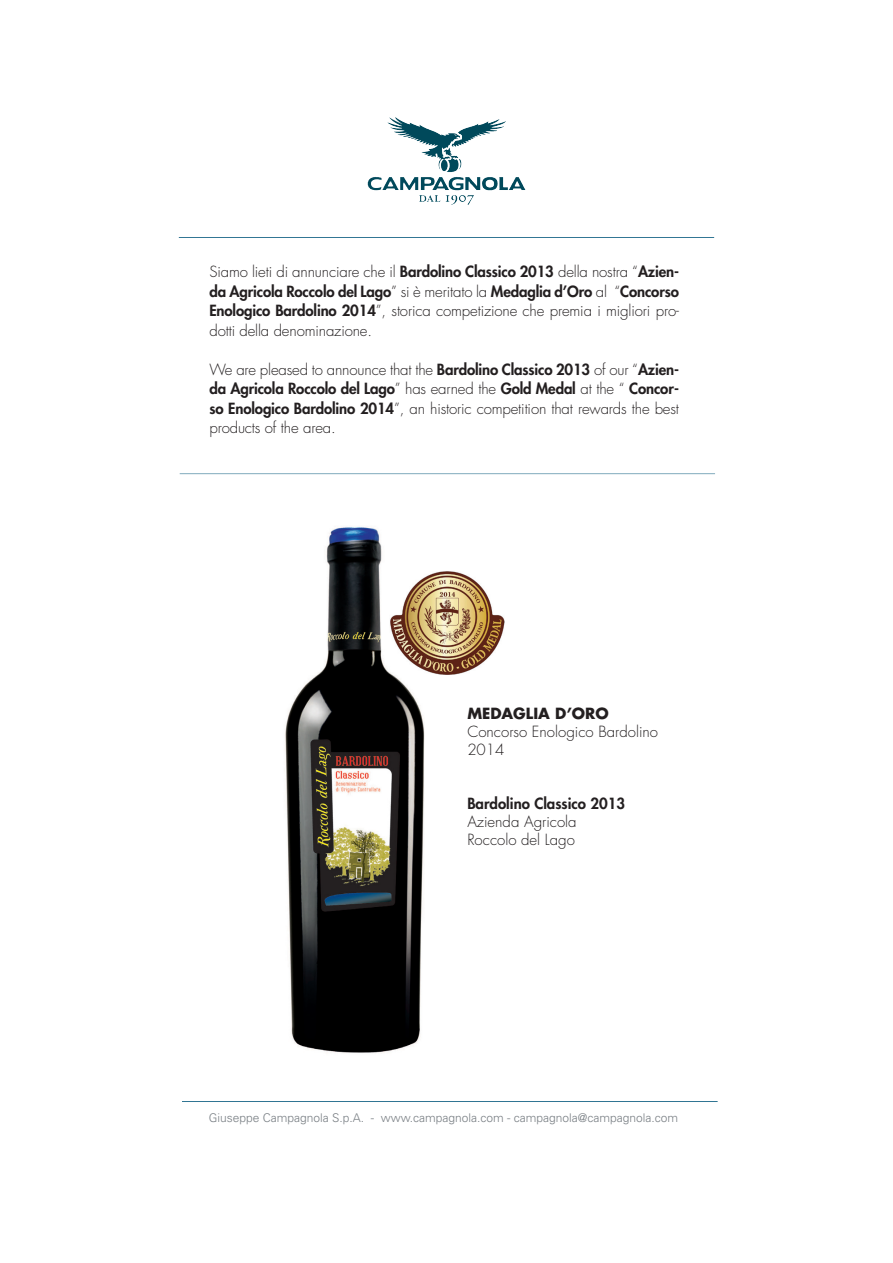
<style>
.page{position:relative;width:893px;height:1263px;background:#fff}
.page>*{position:absolute;margin:0;border:0;box-sizing:border-box;transform-origin:0 0}
.t1{font:300 15px/18px "Futura";letter-spacing:-.01em;color:#231f20}
.t2{font:800 15px "Futura CE";letter-spacing:-.01em;color:#231f20}
.t3{font:700 15px "Futura";color:#231f20}
.t4{font:300 12px "Univers";color:#797f84}
.s1{font-family:"Futura CE";font-weight:800}
.s2{font-family:"Futura";font-weight:300}
</style>
<div class="page">
<img style="left:387px;top:117px;width:45px;height:29px">
<hr style="left:181px;top:1099px;width:537px;height:4px;background:#fff;opacity:.14">
<div style="left:179px;top:471px;width:537px;height:5px;background:#fff;opacity:.14"></div>
<hr style="left:178px;top:235px;width:537px;height:4px;background:#fff;opacity:.14">
<img style="left:284px;top:527px;width:141px;height:526px">
<img style="left:390px;top:572px;width:115px;height:102px">
<p class="t1" style="left:209px;top:263px;width:471px">Siamo lieti di annunciare che il <span class="s1">Bardolino Classico 2013</span> della nostra “<span class="s1">Azien-</span></p>
<p class="t2" style="left:209px;top:281px;width:471px">da Agricola Roccolo del Lago<span class="s2">” si è meritato la</span> Medaglia d’Oro <span class="s2">al “</span>Concorso</p>
<p class="t1" style="left:209px;top:302px;width:471px;line-height:19.5px"><span class="s1">Enologico Bardolino 2014</span>”, storica competizione che premia i migliori pro&shy;dotti della denominazione.</p>
<p class="t1" style="left:209px;top:361px;width:471px">We are pleased to announce that the <span class="s1">Bardolino Classico 2013</span> of our “<span class="s1">Azien-</span></p>
<p class="t2" style="left:209px;top:378px;width:471px">da Agricola Roccolo del Lago<span class="s2">” has earned the</span> Gold Medal <span class="s2">at the “</span> Concor-</p>
<p class="t1" style="left:209px;top:399px;width:471px;line-height:19.5px"><span class="s1">so Enologico Bardolino 2014</span>”, an historic competition that rewards the best products of the area.</p>
<p class="t3" style="left:467px;top:703px;width:143px">MEDAGLIA D’ORO</p>
<p class="t1" style="left:467px;top:723px;width:192px">Concorso Enologico Bardolino<br>2014</p>
<p class="t2" style="left:467px;top:793px;width:159px">Bardolino Classico 2013</p>
<p class="t1" style="left:467px;top:813px;width:111px">Azienda Agricola<br>Roccolo del Lago</p>
<p class="t4" style="left:209px;top:1111px;width:471px">Giuseppe Campagnola S.p.A. - www.campagnola.com - campagnola@campagnola.com</p>
</div>
